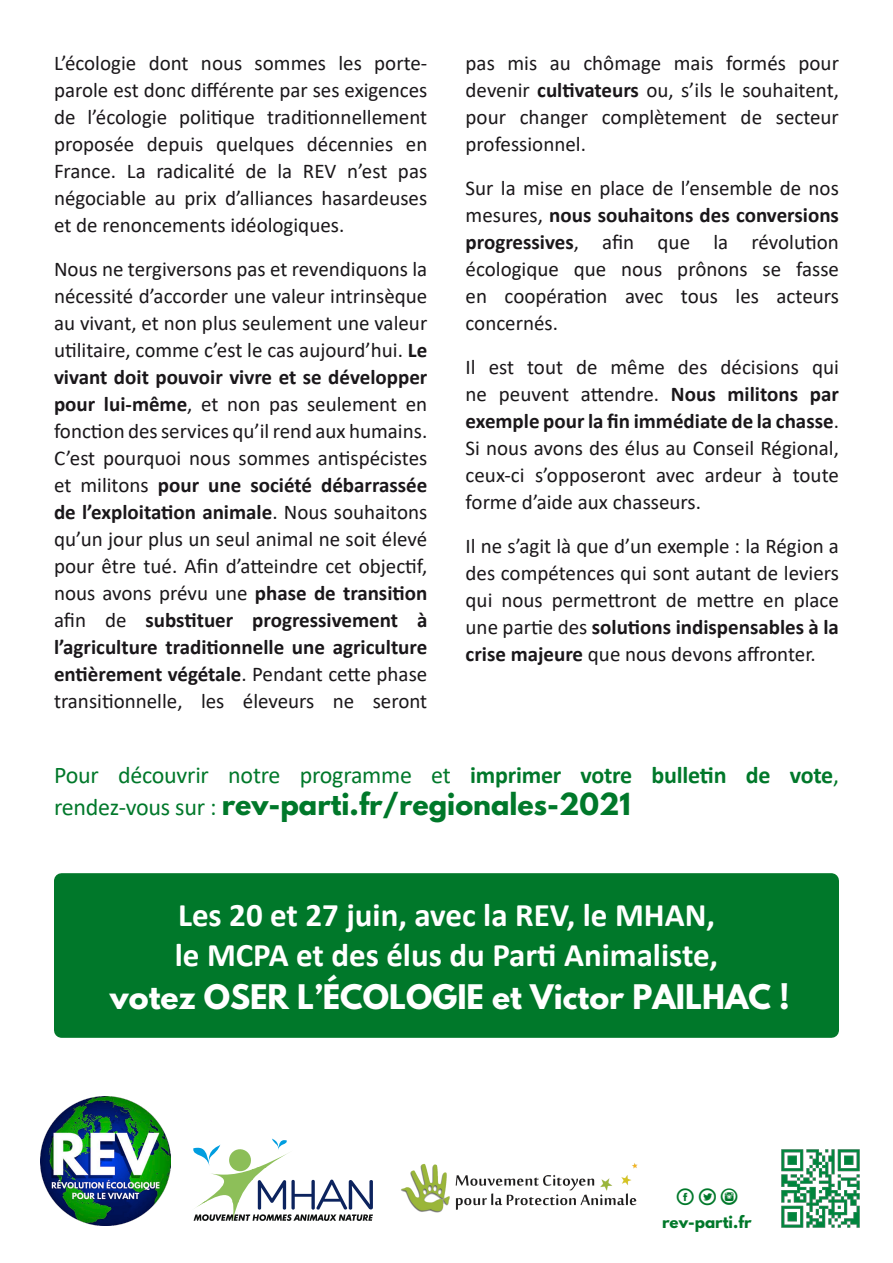
<style>
.page{position:relative;width:893px;height:1263px;background:#fff}
.page>*{position:absolute;margin:0;border:0;box-sizing:border-box;transform-origin:0 0}
.t1{font:700 33px/39.6px "Calibri";color:#fff}
.t2{font:700 30px "League Spartan";color:#fff}
.t3{font:700 27px "League Spartan";color:#00782a}
.t4{font:24px "Calibri";letter-spacing:-.01em;color:#00782a}
.t5{font:24px "Social Circles";color:#00782a}
.t6{font:21px/27px "Calibri";color:#1a171a;text-align:justify}
.t7{font:700 15px "League Spartan";color:#00782a}
.s1{font-weight:700}
.s2{font-family:"Calibri";font-weight:400;font-size:24px}
</style>
<div class="page">
<img style="left:193px;top:1144px;width:28px;height:8px">
<img style="left:272px;top:1138px;width:15px;height:10px">
<svg style="left:194px;top:1148px;width:179px;height:73px"></svg>
<img style="left:401px;top:1163px;width:237px;height:50px">
<img style="left:40px;top:1096px;width:130px;height:130px">
<img style="left:781px;top:1149px;width:79px;height:79px">
<div style="left:62px;top:881px;width:769px;height:149px;background:#00782a"></div>
<div style="left:54px;top:873px;width:785px;height:165px;border:15px solid #00782a"></div>
<p class="t6" style="left:54px;top:49px;width:375px">L’écologie dont nous sommes les porte&shy;parole est donc différente par ses exigences de l’écologie politique traditionnellement proposée depuis quelques décennies en France. La radicalité de la REV n’est pas négociable au prix d’alliances hasardeuses et de renoncements idéologiques.</p>
<p class="t6" style="left:54px;top:255px;width:375px">Nous ne tergiversons pas et revendiquons la nécessité d’accorder une valeur intrinsèque au vivant, et non plus seulement une valeur utilitaire, comme c’est le cas aujourd’hui. <span class="s1">Le vivant doit pouvoir vivre et se développer pour lui-même</span>, et non pas seulement en fonction des services qu’il rend aux humains.<br>C’est pourquoi nous sommes antispécistes et militons <span class="s1">pour une société débarrassée de l’exploitation animale</span>. Nous souhaitons qu’un jour plus un seul animal ne soit élevé pour être tué. Afin d’atteindre cet objectif, nous avons prévu une <span class="s1">phase de transition </span>afin de <span class="s1">substituer progressivement à l’agriculture traditionnelle une agriculture entièrement végétale</span>. Pendant cette phase transitionnelle, les éleveurs ne seront</p>
<p class="t6" style="left:466px;top:49px;width:375px">pas mis au chômage mais formés pour devenir <span class="s1">cultivateurs</span> ou, s’ils le souhaitent, pour changer complètement de secteur professionnel.</p>
<p class="t6" style="left:466px;top:174px;width:375px">Sur la mise en place de l’ensemble de nos mesures, <span class="s1">nous souhaitons des conversions progressives</span>, afin que la révolution écologique que nous prônons se fasse en coopération avec tous les acteurs concernés.</p>
<p class="t6" style="left:466px;top:353px;width:375px">Il est tout de même des décisions qui ne peuvent attendre. <span class="s1">Nous militons par exemple pour la fin immédiate de la chasse</span>.<br>Si nous avons des élus au Conseil Régional, ceux-ci s’opposeront avec ardeur à toute forme d’aide aux chasseurs.</p>
<p class="t6" style="left:466px;top:532px;width:375px">Il ne s’agit là que d’un exemple : la Région a des compétences qui sont autant de leviers qui nous permettront de mettre en place une partie des <span class="s1">solutions indispensables à la crise majeure</span> que nous devons affronter.</p>
<p class="t4" style="left:54px;top:758px;width:786px">Pour découvrir notre programme et <span class="s1">imprimer votre bulletin de vote</span>,</p>
<p class="t3" style="left:54px;top:783px;width:578px"><span class="s2">rendez-vous sur :</span> rev-parti.fr/regionales-2021</p>
<h1 class="t1" style="left:175px;top:895px;width:545px">Les 20 et 27 juin, avec la REV, le MHAN, le MCPA et des élus du Parti Animaliste,</h1>
<h2 class="t2" style="left:110px;top:974px;width:681px">votez OSER L’ÉCOLOGIE et Victor PAILHAC !</h2>
<p class="t5" style="left:677px;top:1182px;width:62px">FTI</p>
<p class="t7" style="left:662px;top:1210px;width:91px">rev-parti.fr</p>
</div>
